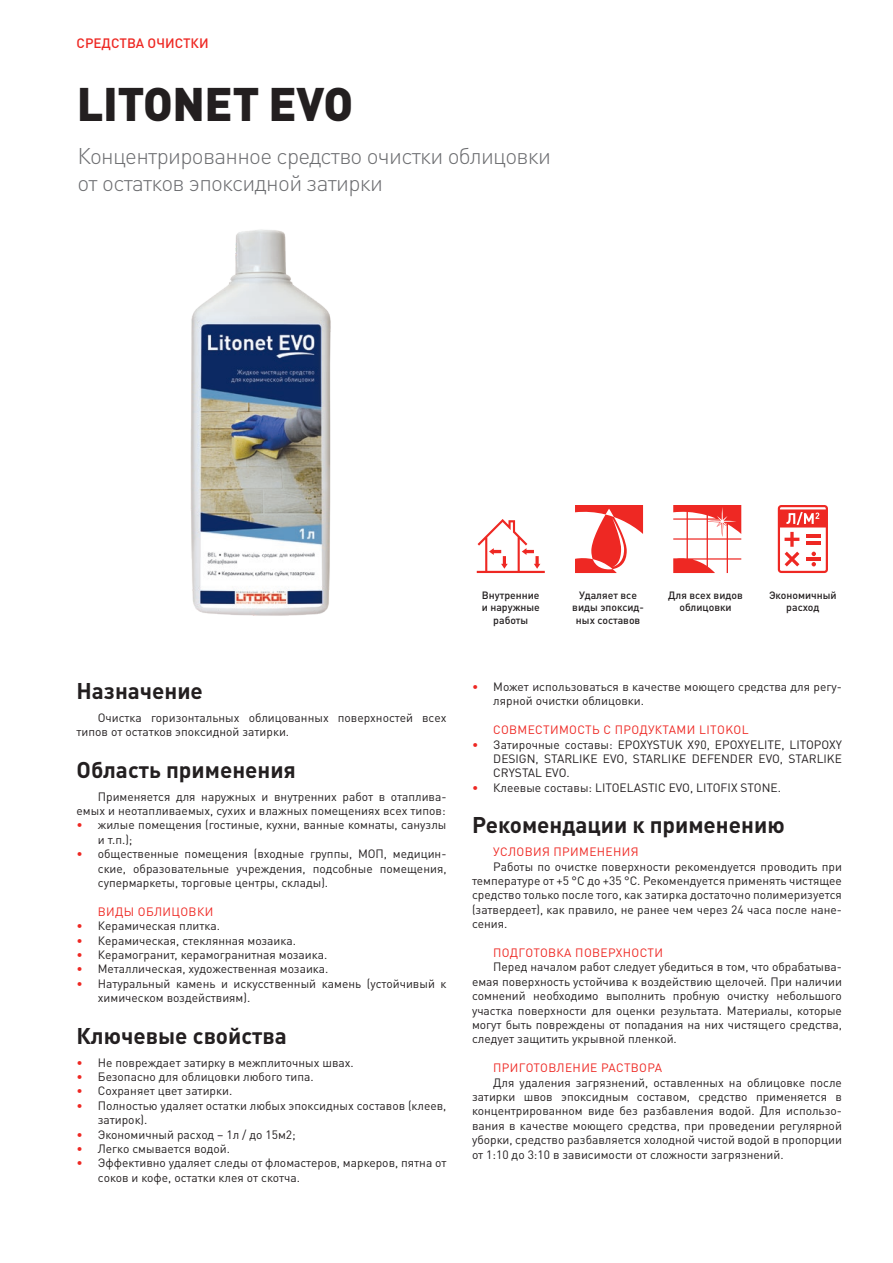
<style>
.page{position:relative;width:893px;height:1263px;background:#fff}
.page>*{position:absolute;margin:0;border:0;box-sizing:border-box;transform-origin:0 0}
.Название_продукта{font:900 46.5px "DIN Pro";letter-spacing:-.01em;color:#231f20}
.Аннотация{font:300 22.5px/27px "DIN Pro";letter-spacing:-.03em;color:#6c6d70}
.Заголовок{font:700 22.5px "DIN Pro";color:#231f20}
.Группа_продуктов{font:500 13.5px "DIN Pro";color:#ee2823}
.Основной_текст{font:12px/14.4px "DIN Pro";color:#231f20}
.Подзаголовок{font:12px "DIN Pro";letter-spacing:.03em;color:#ee2823}
.Табл__текст__medium{font:500 10.5px/12.6px "DIN Pro";color:#231f20;text-align:center}
.s1{color:#ee2823}
</style>
<div class="page">
<svg style="left:673px;top:505px;width:68px;height:68px"></svg>
<svg style="left:477px;top:519px;width:68px;height:54px"></svg>
<svg style="left:778px;top:505px;width:50px;height:68px"></svg>
<svg style="left:575px;top:505px;width:68px;height:68px"></svg>
<img style="left:190px;top:229px;width:141px;height:387px">
<p class="Группа_продуктов" style="left:77px;top:34px;width:134px">СРЕДСТВА ОЧИСТКИ</p>
<p class="Название_продукта" style="left:77px;top:72px;width:278px">LITONET EVO</p>
<p class="Аннотация" style="left:78px;top:140px;width:475px">Концентрированное средство очистки облицовки от остатков эпоксидной затирки</p>
<p class="Заголовок" style="left:77px;top:672px;width:128px">Назначение</p>
<p class="Основной_текст" style="left:77px;top:710px;width:371px;text-indent:21px">Очистка горизонтальных облицованных поверхностей всех типов от остатков эпоксидной затирки.</p>
<p class="Заголовок" style="left:77px;top:751px;width:221px">Область применения</p>
<p class="Основной_текст" style="left:77px;top:789px;width:371px;text-align:right">Применяется для наружных и внутренних работ в отаплива&shy;емых и неотапливаемых, сухих и влажных помещениях всех типов:</p>
<p class="Основной_текст" style="left:98px;top:817px;width:350px;text-indent:-21px"><span class="s1">•</span> жилые помещения (гостиные, кухни, ванные комнаты, санузлы и т.п.);</p>
<p class="Основной_текст" style="left:98px;top:846px;width:350px;text-align:justify;text-indent:-21px"><span class="s1">•</span> общественные помещения (входные группы, МОП, медицин&shy;ские, образовательные учреждения, подсобные помещения, супермаркеты, торговые центры, склады).</p>
<p class="Подзаголовок" style="left:98px;top:903px;width:117px">ВИДЫ ОБЛИЦОВКИ</p>
<p class="Основной_текст" style="left:77px;top:918px;width:145px"><span class="s1">•</span> Керамическая плитка.</p>
<p class="Основной_текст" style="left:77px;top:933px;width:221px"><span class="s1">•</span> Керамическая, стеклянная мозаика.</p>
<p class="Основной_текст" style="left:77px;top:947px;width:252px"><span class="s1">•</span> Керамогранит, керамогранитная мозаика.</p>
<p class="Основной_текст" style="left:77px;top:961px;width:253px"><span class="s1">•</span> Металлическая, художественная мозаика.</p>
<p class="Основной_текст" style="left:98px;top:976px;width:350px;text-indent:-21px"><span class="s1">•</span> Натуральный камень и искусственный камень (устойчивый к химическом воздействиям).</p>
<p class="Заголовок" style="left:77px;top:1017px;width:212px">Ключевые свойства</p>
<p class="Основной_текст" style="left:77px;top:1054px;width:279px"><span class="s1">•</span> Не повреждает затирку в межплиточных швах.</p>
<p class="Основной_текст" style="left:77px;top:1069px;width:239px"><span class="s1">•</span> Безопасно для облицовки любого типа.</p>
<p class="Основной_текст" style="left:77px;top:1083px;width:157px"><span class="s1">•</span> Сохраняет цвет затирки.</p>
<p class="Основной_текст" style="left:98px;top:1098px;width:350px;text-indent:-21px"><span class="s1">•</span> Полностью удаляет остатки любых эпоксидных составов (клеев, затирок).</p>
<p class="Основной_текст" style="left:77px;top:1126px;width:221px"><span class="s1">•</span> Экономичный расход – 1л / до 15м2;</p>
<p class="Основной_текст" style="left:77px;top:1141px;width:155px"><span class="s1">•</span> Легко смывается водой.</p>
<p class="Основной_текст" style="left:98px;top:1155px;width:350px;text-indent:-21px"><span class="s1">•</span> Эффективно удаляет следы от фломастеров, маркеров, пятна от соков и кофе, остатки клея от скотча.</p>
<p class="Табл__текст__medium" style="left:482px;top:588px;width:60px">Внутренние и наружные работы</p>
<p class="Табл__текст__medium" style="left:572px;top:588px;width:73px">Удаляет все виды эпоксид&shy;ных составов</p>
<p class="Табл__текст__medium" style="left:769px;top:588px;width:69px">Экономичный расход</p>
<p class="Табл__текст__medium" style="left:668px;top:588px;width:76px">Для всех видов облицовки</p>
<p class="Основной_текст" style="left:493px;top:679px;width:350px;text-indent:-21px"><span class="s1">•</span> Может использоваться в качестве моющего средства для регу&shy;лярной очистки облицовки.</p>
<p class="Подзаголовок" style="left:493px;top:722px;width:257px">СОВМЕСТИМОСТЬ С ПРОДУКТАМИ LITOKOL</p>
<p class="Основной_текст" style="left:493px;top:736px;width:350px;text-align:justify;text-indent:-21px"><span class="s1">•</span> Затирочные составы: EPOXYSTUK X90, EPOXYELITE, LITOPOXY DESIGN, STARLIKE EVO, STARLIKE DEFENDER EVO, STARLIKE CRYSTAL EVO.</p>
<p class="Основной_текст" style="left:472px;top:780px;width:310px"><span class="s1">•</span> Клеевые составы: LITOELASTIC EVO, LITOFIX STONE.</p>
<p class="Заголовок" style="left:472px;top:806px;width:314px">Рекомендации к применению</p>
<p class="Подзаголовок" style="left:493px;top:844px;width:147px">УСЛОВИЯ ПРИМЕНЕНИЯ</p>
<p class="Основной_текст" style="left:472px;top:858px;width:371px;text-align:justify;text-indent:21px">Работы по очистке поверхности рекомендуется проводить при температуре от +5 °C до +35 °C. Рекомендуется применять чистящее средство только после того, как затирка достаточно полимеризуется (затвердеет), как правило, не ранее чем через 24 часа после нане&shy;сения.</p>
<p class="Подзаголовок" style="left:493px;top:944px;width:171px">ПОДГОТОВКА ПОВЕРХНОСТИ</p>
<p class="Основной_текст" style="left:472px;top:959px;width:371px;text-align:justify;text-indent:21px">Перед началом работ следует убедиться в том, что обрабатыва&shy;емая поверхность устойчива к воздействию щелочей. При наличии сомнений необходимо выполнить пробную очистку небольшого участка поверхности для оценки результата. Материалы, которые могут быть повреждены от попадания на них чистящего средства, следует защитить укрывной пленкой.</p>
<p class="Подзаголовок" style="left:493px;top:1060px;width:170px">ПРИГОТОВЛЕНИЕ РАСТВОРА</p>
<p class="Основной_текст" style="left:472px;top:1074px;width:371px;text-align:justify;text-indent:21px">Для удаления загрязнений, оставленных на облицовке после затирки швов эпоксидным составом, средство применяется в концентрированном виде без разбавления водой. Для использо&shy;вания в качестве моющего средства, при проведении регулярной уборки, средство разбавляется холодной чистой водой в пропорции от 1:10 до 3:10 в зависимости от сложности загрязнений.</p>
</div>
